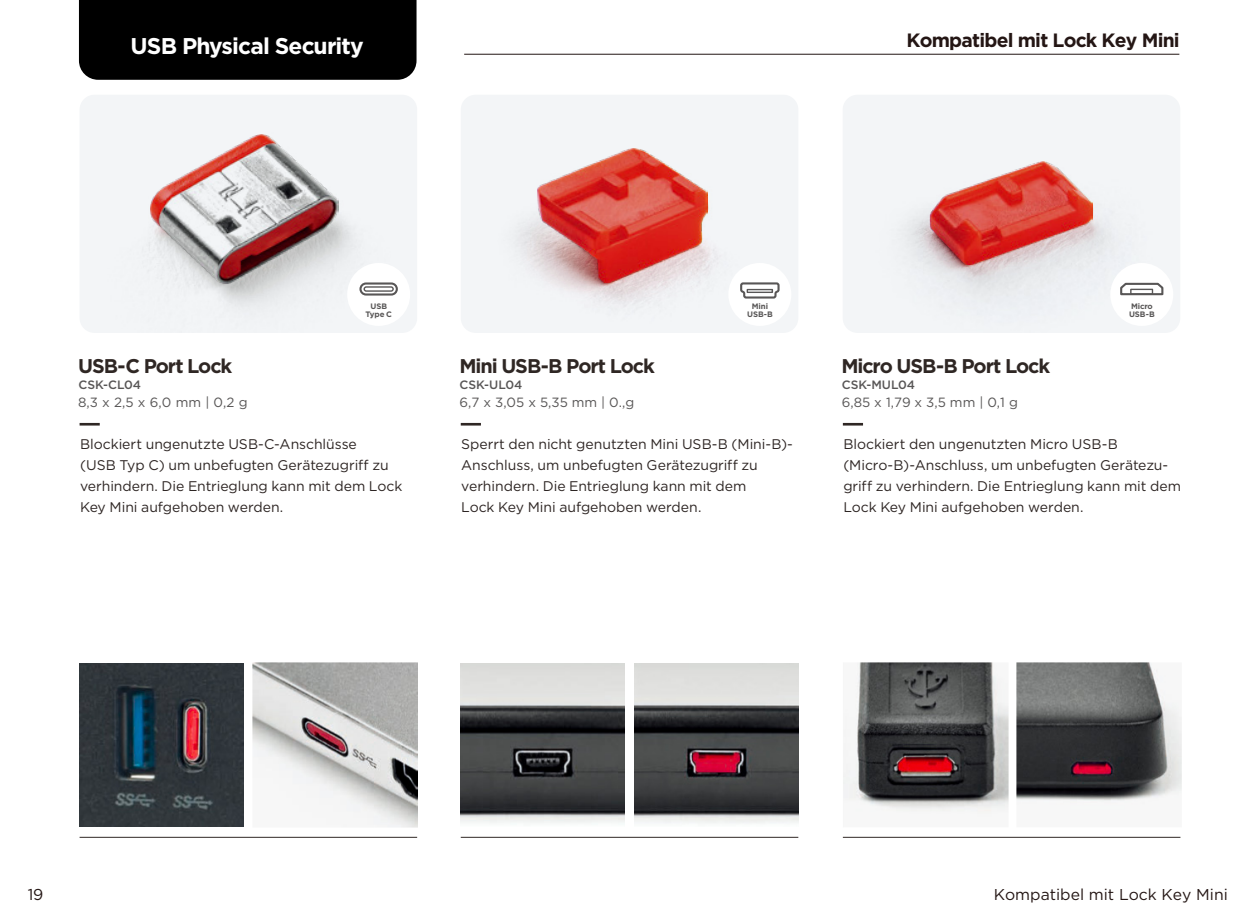
<style>
.page{position:relative;width:1256px;height:923px;background:#fff}
.page>*{position:absolute;margin:0;border:0;box-sizing:border-box;transform-origin:0 0}
.t1{font:700 22.75px "Gotham";letter-spacing:-.04em;color:#fff}
.t2{font:700 19.78px "Gotham";letter-spacing:-.055em;color:#2f2724}
.t3{font:700 19.25px "Gotham";letter-spacing:-.04em;color:#241614}
.t4{font:15.75px "Gotham";color:#241614}
.t5{font:14px/21px "Gotham";letter-spacing:-.005em;color:#2d2523}
.t6{font:13.3px "Gotham";color:#585656}
.t7{font:500 12.08px "Gotham";letter-spacing:-.005em;color:#585656}
.t8{font:700 7.88px/7.9px "Gotham";letter-spacing:-.01em;color:#585656;text-align:center}
</style>
<div class="page">
<hr style="left:842px;top:423px;width:20px;height:2px;background:#2f2724">
<hr style="left:460px;top:423px;width:21px;height:2px;background:#2f2724">
<hr style="left:80px;top:423px;width:20px;height:2px;background:#2f2724">
<hr style="left:460px;top:837px;width:338px;height:1px;background:#2f2724">
<hr style="left:80px;top:837px;width:337px;height:1px;background:#2f2724">
<hr style="left:842px;top:837px;width:338px;height:1px;background:#2f2724">
<hr style="left:464px;top:54px;width:714px;height:1px;background:#221513">
<div style="left:79px;top:0;width:337px;height:80px;background:#000"></div>
<img style="left:843px;top:95px;width:336px;height:238px">
<img style="left:929px;top:161px;width:163px;height:104px">
<div style="left:461px;top:95px;width:337px;height:238px;background:#f3f5f7"></div>
<img style="left:537px;top:148px;width:170px;height:135px">
<img style="left:150px;top:135px;width:189px;height:148px">
<img style="left:843px;top:663px;width:165px;height:151px">
<img style="left:1016px;top:663px;width:165px;height:140px">
<img style="left:634px;top:663px;width:164px;height:160px">
<img style="left:460px;top:663px;width:164px;height:160px">
<img style="left:253px;top:663px;width:164px;height:164px">
<img style="left:80px;top:663px;width:163px;height:163px">
<div style="left:1109px;top:263px;width:63px;height:63px;background:#fff;border-radius:50%"></div>
<svg style="left:1120px;top:282px;width:44px;height:14px"></svg>
<div style="left:1129px;top:289px;width:23px;height:6px;border:1px solid #585656"></div>
<div style="left:728px;top:263px;width:63px;height:63px;background:#fff;border-radius:50%"></div>
<svg style="left:740px;top:282px;width:40px;height:17px"></svg>
<div style="left:746px;top:289px;width:26px;height:4px;border:1px solid #585656"></div>
<div style="left:359px;top:282px;width:39px;height:13px;border:2px solid #585656;border-radius:5px"></div>
<div style="left:363px;top:286px;width:31px;height:6px;border:1px solid #585656;border-radius:2px"></div>
<h1 class="t1" style="left:130px;top:33px;width:235px">USB Physical Security</h1>
<h3 class="t3" style="left:906px;top:29px;width:275px">Kompatibel mit Lock Key Mini</h3>
<h2 class="t2" style="left:78px;top:354px;width:155px">USB-C Port Lock</h2>
<p class="t7" style="left:78px;top:378px;width:64px">CSK-CL04</p>
<p class="t6" style="left:78px;top:395px;width:171px">8,3 x 2,5 x 6,0 mm | 0,2 g</p>
<p class="t8" style="left:365px;top:302px;width:28px">USB<br>Type C</p>
<h2 class="t2" style="left:459px;top:354px;width:197px">Mini USB-B Port Lock</h2>
<p class="t7" style="left:459px;top:378px;width:64px">CSK-UL04</p>
<p class="t6" style="left:459px;top:395px;width:176px">6,7 x 3,05 x 5,35 mm | 0.,g</p>
<p class="t8" style="left:747px;top:302px;width:27px">Mini<br>USB-B</p>
<h2 class="t2" style="left:841px;top:354px;width:210px">Micro USB-B Port Lock</h2>
<p class="t7" style="left:841px;top:378px;width:75px">CSK-MUL04</p>
<p class="t6" style="left:841px;top:395px;width:177px">6,85 x 1,79 x 3,5 mm | 0,1 g</p>
<p class="t8" style="left:1128px;top:302px;width:27px;text-align:left">Micro<br>USB-B</p>
<p class="t5" style="left:80px;top:434px;width:323px">Blockiert ungenutzte USB-C-Anschlüsse<br>(USB Typ C) um unbefugten Gerätezugriff zu verhindern. Die Entrieglung kann mit dem Lock Key Mini aufgehoben werden.</p>
<p class="t5" style="left:461px;top:434px;width:333px">Sperrt den nicht genutzten Mini USB-B (Mini-B)- Anschluss, um unbefugten Gerätezugriff zu verhindern. Die Entrieglung kann mit dem<br>Lock Key Mini aufgehoben werden.</p>
<p class="t5" style="left:843px;top:434px;width:339px">Blockiert den ungenutzten Micro USB-B (Micro-B)-Anschluss, um unbefugten Gerätezu&shy;griff zu verhindern. Die Entrieglung kann mit dem Lock Key Mini aufgehoben werden.</p>
<p class="t4" style="left:28px;top:886px;width:17px">19</p>
<p class="t4" style="left:993px;top:886px;width:235px">Kompatibel mit Lock Key Mini</p>
</div>
